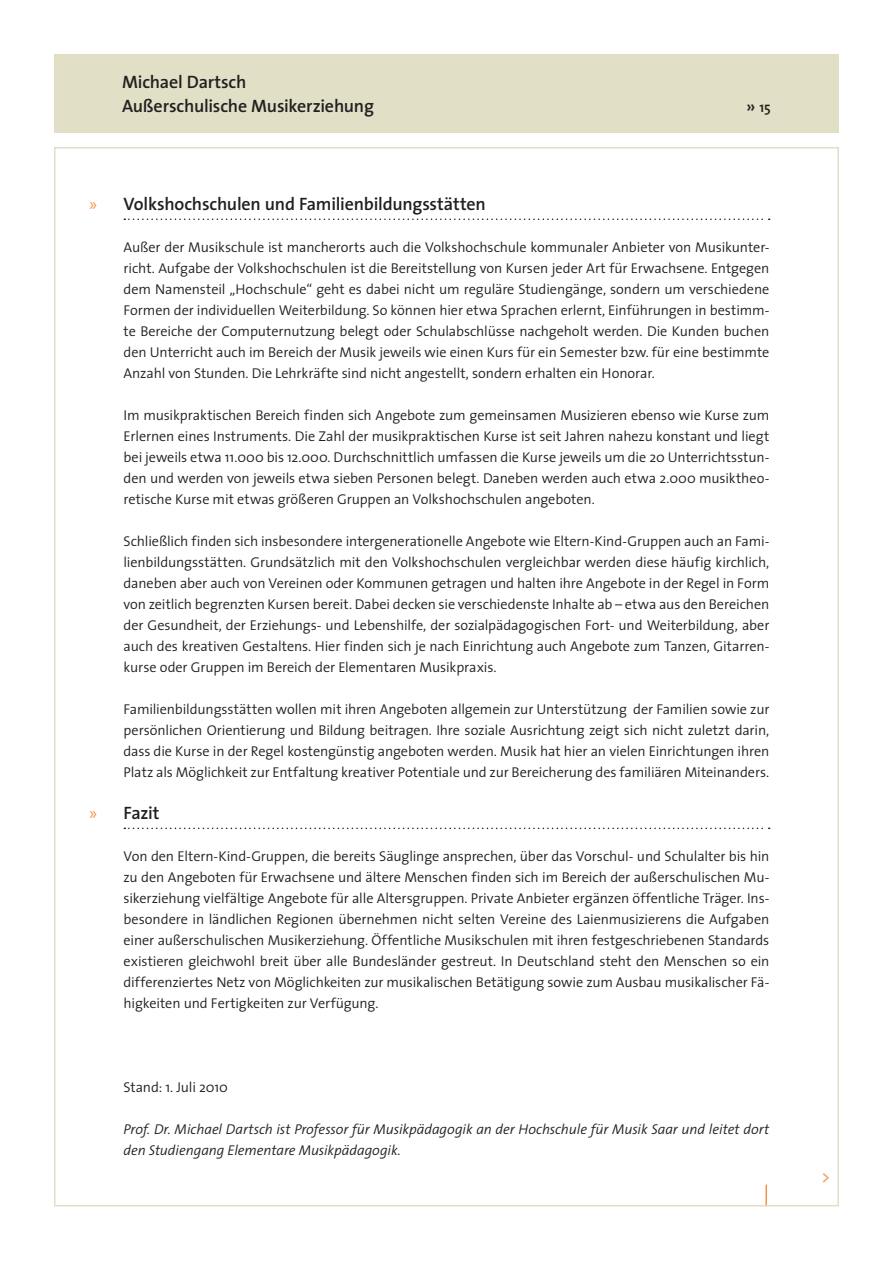
<style>
.page{position:relative;width:893px;height:1263px;background:#fff}
.page>*{position:absolute;margin:0;border:0;box-sizing:border-box;transform-origin:0 0}
.t1{font:600 18px/24px "The Sans";letter-spacing:-.01em;color:#231f20}
.t2{font:600 16.5px "The Sans";color:#f9a367}
.Fließtext{font:300 14.25px/21px "The Sans";letter-spacing:-.01em;color:#231f20;text-align:justify}
.Fließtext_kursiv{font:italic 300 14.25px/21px "The Sans";letter-spacing:-.005em;color:#231f20}
.t3{font:600 14.25px "The Sans";color:#231f20}
.s1{font-size:18px}
.s2{font-family:"Myriad Pro";font-weight:400;color:#f68f46}
</style>
<div class="page">
<hr style="left:765px;top:1184px;width:2px;height:22px;background:#f68f46">
<div style="left:54px;top:54px;width:785px;height:79px;background:#e1dfc6"></div>
<svg style="left:124px;top:219px;width:646px;height:1px"></svg>
<svg style="left:124px;top:828px;width:646px;height:1px"></svg>
<p class="t1" style="left:122px;top:70px;width:253px">Michael Dartsch<br>Außerschulische Musikerziehung</p>
<p class="t3" style="left:746px;top:98px;width:26px"><span class="s1">»</span> 15</p>
<p class="t1" style="left:90px;top:192px;width:398px"><span class="s2">»</span> Volkshochschulen und Familienbildungsstätten</p>
<p class="Fließtext" style="left:124px;top:237px;width:647px">Außer der Musikschule ist mancherorts auch die Volkshochschule kommunaler Anbieter von Musikunter&shy;richt. Aufgabe der Volkshochschulen ist die Bereitstellung von Kursen jeder Art für Erwachsene. Entgegen dem Namensteil „Hochschule“ geht es dabei nicht um reguläre Studiengänge, sondern um verschiedene Formen der individuellen Weiterbildung. So können hier etwa Sprachen erlernt, Einführungen in bestimm&shy;te Bereiche der Computernutzung belegt oder Schulabschlüsse nachgeholt werden. Die Kunden buchen den Unterricht auch im Bereich der Musik jeweils wie einen Kurs für ein Semester bzw. für eine bestimmte Anzahl von Stunden. Die Lehrkräfte sind nicht angestellt, sondern erhalten ein Honorar.</p>
<p class="Fließtext" style="left:124px;top:405px;width:647px">Im musikpraktischen Bereich finden sich Angebote zum gemeinsamen Musizieren ebenso wie Kurse zum Erlernen eines Instruments. Die Zahl der musikpraktischen Kurse ist seit Jahren nahezu konstant und liegt bei jeweils etwa 11.000 bis 12.000. Durchschnittlich umfassen die Kurse jeweils um die 20 Unterrichtsstun&shy;den und werden von jeweils etwa sieben Personen belegt. Daneben werden auch etwa 2.000 musiktheo&shy;retische Kurse mit etwas größeren Gruppen an Volkshochschulen angeboten.</p>
<p class="Fließtext" style="left:124px;top:531px;width:647px">Schließlich finden sich insbesondere intergenerationelle Angebote wie Eltern-Kind-Gruppen auch an Fami&shy;lienbildungsstätten. Grundsätzlich mit den Volkshochschulen vergleichbar werden diese häufig kirchlich, daneben aber auch von Vereinen oder Kommunen getragen und halten ihre Angebote in der Regel in Form von zeitlich begrenzten Kursen bereit. Dabei decken sie verschiedenste Inhalte ab – etwa aus den Bereichen der Gesundheit, der Erziehungs- und Lebenshilfe, der sozialpädagogischen Fort- und Weiterbildung, aber auch des kreativen Gestaltens. Hier finden sich je nach Einrichtung auch Angebote zum Tanzen, Gitarren&shy;kurse oder Gruppen im Bereich der Elementaren Musikpraxis.</p>
<p class="Fließtext" style="left:124px;top:699px;width:647px">Familienbildungsstätten wollen mit ihren Angeboten allgemein zur Unterstützung der Familien sowie zur persönlichen Orientierung und Bildung beitragen. Ihre soziale Ausrichtung zeigt sich nicht zuletzt darin, dass die Kurse in der Regel kostengünstig angeboten werden. Musik hat hier an vielen Einrichtungen ihren Platz als Möglichkeit zur Entfaltung kreativer Potentiale und zur Bereicherung des familiären Miteinanders.</p>
<p class="t1" style="left:90px;top:801px;width:71px"><span class="s2">»</span> Fazit</p>
<p class="Fließtext" style="left:124px;top:846px;width:647px">Von den Eltern-Kind-Gruppen, die bereits Säuglinge ansprechen, über das Vorschul- und Schulalter bis hin zu den Angeboten für Erwachsene und ältere Menschen finden sich im Bereich der außerschulischen Mu&shy;sikerziehung vielfältige Angebote für alle Altersgruppen. Private Anbieter ergänzen öffentliche Träger. Ins&shy;besondere in ländlichen Regionen übernehmen nicht selten Vereine des Laienmusizierens die Aufgaben einer außerschulischen Musikerziehung. Öffentliche Musikschulen mit ihren festgeschriebenen Standards existieren gleichwohl breit über alle Bundesländer gestreut. In Deutschland steht den Menschen so ein differenziertes Netz von Möglichkeiten zur musikalischen Betätigung sowie zum Ausbau musikalischer Fä&shy;higkeiten und Fertigkeiten zur Verfügung.</p>
<p class="Fließtext" style="left:124px;top:1077px;width:106px">Stand: 1. Juli 2010</p>
<p class="Fließtext_kursiv" style="left:124px;top:1119px;width:647px">Prof. Dr. Michael Dartsch ist Professor für Musikpädagogik an der Hochschule für Musik Saar und leitet dort den Studiengang Elementare Musikpädagogik.</p>
<p class="t2" style="left:822px;top:1166px;width:10px">&gt;</p>
</div>
